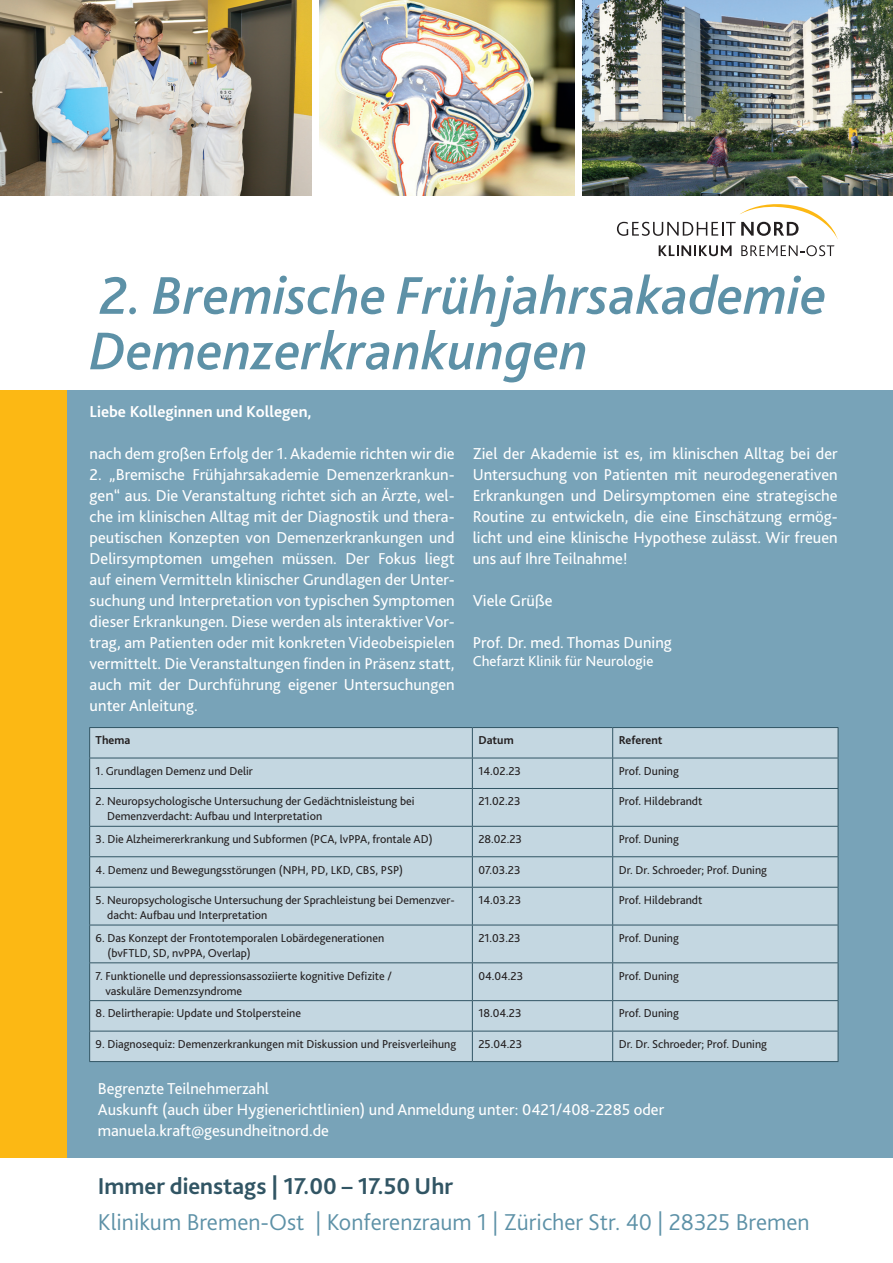
<style>
.page{position:relative;width:893px;height:1263px;background:#fff}
.page>*{position:absolute;margin:0;border:0;box-sizing:border-box;transform-origin:0 0}
.t1{font:italic 500 55.5px/55.5px "Bliss 2";color:#5d91a7}
.t2{font:300 24px "Bliss 2";color:#5d91a7}
.t3{font:700 24px "Bliss 2";color:#315564}
.t4{font:16.5px/21px "Bliss 2";color:#fff;text-align:justify}
.t5{font:700 16.5px "Bliss 2";color:#fff}
.t6{font:15px "Bliss 2";color:#fff}
.t7{font:12px/15px "Bliss 2";color:#231f20}
.t8{font:700 12px "Bliss 2";color:#231f20}
</style>
<div class="page">
<div style="left:43px;top:390px;width:850px;height:768px;background:#78a3b8"></div>
<div style="left:0;top:390px;width:66px;height:768px;background:#fcb814"></div>
<svg style="left:659px;top:245px;width:73px;height:11px"></svg>
<svg style="left:741px;top:245px;width:93px;height:11px"></svg>
<svg style="left:617px;top:204px;width:221px;height:35px"></svg>
<img style="left:0;top:0;width:311px;height:196px">
<div style="left:90px;top:728px;width:748px;height:333px;background:#c4d7e1"></div>
<hr style="left:472px;top:728px;width:1px;height:30px;background:#315564">
<hr style="left:612px;top:728px;width:1px;height:30px;background:#315564">
<hr style="left:472px;top:758px;width:1px;height:30px;background:#315564">
<hr style="left:612px;top:758px;width:1px;height:30px;background:#315564">
<hr style="left:472px;top:789px;width:1px;height:37px;background:#315564">
<hr style="left:612px;top:789px;width:1px;height:37px;background:#315564">
<svg style="left:472px;top:827px;width:1px;height:29px"></svg>
<svg style="left:612px;top:827px;width:1px;height:29px"></svg>
<hr style="left:472px;top:857px;width:1px;height:30px;background:#315564">
<hr style="left:612px;top:857px;width:1px;height:30px;background:#315564">
<hr style="left:472px;top:887px;width:1px;height:38px;background:#315564">
<hr style="left:612px;top:887px;width:1px;height:38px;background:#315564">
<hr style="left:472px;top:925px;width:1px;height:37px;background:#315564">
<hr style="left:612px;top:925px;width:1px;height:37px;background:#315564">
<hr style="left:472px;top:963px;width:1px;height:37px;background:#315564">
<hr style="left:612px;top:963px;width:1px;height:37px;background:#315564">
<hr style="left:472px;top:1001px;width:1px;height:30px;background:#315564">
<hr style="left:612px;top:1001px;width:1px;height:30px;background:#315564">
<hr style="left:472px;top:1031px;width:1px;height:30px;background:#315564">
<hr style="left:612px;top:1031px;width:1px;height:30px;background:#315564">
<hr style="left:89px;top:727px;width:383px;height:1px;background:#315564">
<hr style="left:89px;top:728px;width:1px;height:30px;background:#315564">
<hr style="left:472px;top:727px;width:141px;height:1px;background:#315564">
<hr style="left:613px;top:727px;width:225px;height:1px;background:#315564">
<hr style="left:838px;top:728px;width:1px;height:30px;background:#315564">
<hr style="left:89px;top:758px;width:383px;height:1px;background:#315564">
<hr style="left:89px;top:758px;width:1px;height:30px;background:#315564">
<hr style="left:472px;top:758px;width:141px;height:1px;background:#315564">
<hr style="left:613px;top:758px;width:225px;height:1px;background:#315564">
<hr style="left:838px;top:758px;width:1px;height:30px;background:#315564">
<hr style="left:89px;top:788px;width:383px;height:1px;background:#315564">
<hr style="left:89px;top:789px;width:1px;height:37px;background:#315564">
<hr style="left:472px;top:788px;width:141px;height:1px;background:#315564">
<hr style="left:613px;top:788px;width:225px;height:1px;background:#315564">
<hr style="left:838px;top:789px;width:1px;height:37px;background:#315564">
<hr style="left:89px;top:826px;width:383px;height:1px;background:#315564">
<svg style="left:89px;top:827px;width:1px;height:29px"></svg>
<hr style="left:472px;top:826px;width:141px;height:1px;background:#315564">
<hr style="left:613px;top:826px;width:225px;height:1px;background:#315564">
<svg style="left:838px;top:827px;width:1px;height:29px"></svg>
<hr style="left:89px;top:856px;width:383px;height:1px;background:#315564">
<hr style="left:89px;top:857px;width:1px;height:30px;background:#315564">
<hr style="left:472px;top:856px;width:141px;height:1px;background:#315564">
<hr style="left:613px;top:856px;width:225px;height:1px;background:#315564">
<hr style="left:838px;top:857px;width:1px;height:30px;background:#315564">
<hr style="left:89px;top:887px;width:383px;height:1px;background:#315564">
<hr style="left:89px;top:887px;width:1px;height:38px;background:#315564">
<hr style="left:472px;top:887px;width:141px;height:1px;background:#315564">
<hr style="left:613px;top:887px;width:225px;height:1px;background:#315564">
<hr style="left:838px;top:887px;width:1px;height:38px;background:#315564">
<hr style="left:89px;top:925px;width:383px;height:1px;background:#315564">
<hr style="left:89px;top:925px;width:1px;height:37px;background:#315564">
<hr style="left:472px;top:925px;width:141px;height:1px;background:#315564">
<hr style="left:613px;top:925px;width:225px;height:1px;background:#315564">
<hr style="left:838px;top:925px;width:1px;height:37px;background:#315564">
<hr style="left:89px;top:962px;width:383px;height:1px;background:#315564">
<hr style="left:89px;top:963px;width:1px;height:37px;background:#315564">
<hr style="left:472px;top:962px;width:141px;height:1px;background:#315564">
<hr style="left:613px;top:962px;width:225px;height:1px;background:#315564">
<hr style="left:838px;top:963px;width:1px;height:37px;background:#315564">
<hr style="left:89px;top:1000px;width:383px;height:1px;background:#315564">
<hr style="left:89px;top:1001px;width:1px;height:30px;background:#315564">
<hr style="left:472px;top:1000px;width:141px;height:1px;background:#315564">
<hr style="left:613px;top:1000px;width:225px;height:1px;background:#315564">
<hr style="left:838px;top:1001px;width:1px;height:30px;background:#315564">
<hr style="left:89px;top:1031px;width:383px;height:1px;background:#315564">
<hr style="left:89px;top:1031px;width:1px;height:30px;background:#315564">
<hr style="left:472px;top:1031px;width:141px;height:1px;background:#315564">
<hr style="left:613px;top:1031px;width:225px;height:1px;background:#315564">
<hr style="left:838px;top:1031px;width:1px;height:30px;background:#315564">
<hr style="left:89px;top:1061px;width:383px;height:1px;background:#315564">
<hr style="left:472px;top:1061px;width:141px;height:1px;background:#315564">
<hr style="left:613px;top:1061px;width:225px;height:1px;background:#315564">
<img style="left:319px;top:0;width:256px;height:196px">
<img style="left:583px;top:0;width:310px;height:196px">
<h1 class="t1" style="left:90px;top:266px;width:739px">2. Bremische Frühjahrsakademie<br>Demenzerkrankungen</h1>
<p class="t5" style="left:90px;top:401px;width:223px">Liebe Kolleginnen und Kollegen,</p>
<p class="t4" style="left:90px;top:442px;width:366px">nach dem großen Erfolg der 1. Akademie richten wir die</p>
<p class="t4" style="left:90px;top:463px;width:367px">2. „Bremische Frühjahrsakademie Demenzerkrankun&shy;gen“ aus. Die Veranstaltung richtet sich an Ärzte, wel&shy;che im klinischen Alltag mit der Diagnostik und thera&shy;peutischen Konzepten von Demenzerkrankungen und Delirsymptomen umgehen müssen. Der Fokus liegt auf einem Vermitteln klinischer Grundlagen der Unter&shy;suchung und Interpretation von typischen Symptomen dieser Erkrankungen. Diese werden als interaktiver Vor&shy;trag, am Patienten oder mit konkreten Videobeispielen vermittelt. Die Veranstaltungen finden in Präsenz statt, auch mit der Durchführung eigener Untersuchungen unter Anleitung.</p>
<p class="t4" style="left:473px;top:443px;width:367px">Ziel der Akademie ist es, im klinischen Alltag bei der Untersuchung von Patienten mit neurodegenerativen Erkrankungen und Delirsymptomen eine strategische Routine zu entwickeln, die eine Einschätzung ermög&shy;licht und eine klinische Hypothese zulässt. Wir freuen uns auf Ihre Teilnahme!</p>
<p class="t4" style="left:473px;top:590px;width:81px">Viele Grüße</p>
<p class="t4" style="left:473px;top:632px;width:201px">Prof. Dr. med. Thomas Duning</p>
<p class="t6" style="left:473px;top:652px;width:182px">Chefarzt Klinik für Neurologie</p>
<p class="t8" style="left:96px;top:733px;width:36px">Thema</p>
<p class="t8" style="left:478px;top:733px;width:37px">Datum</p>
<p class="t8" style="left:619px;top:733px;width:45px">Referent</p>
<p class="t7" style="left:96px;top:763px;width:159px">1. Grundlagen Demenz und Delir</p>
<p class="t7" style="left:478px;top:763px;width:44px">14.02.23</p>
<p class="t7" style="left:619px;top:763px;width:62px">Prof. Duning</p>
<p class="t7" style="left:107px;top:793px;width:309px;text-indent:-12px">2. Neuropsychologische Untersuchung der Gedächtnisleistung bei<br>Demenzverdacht: Aufbau und Interpretation</p>
<p class="t7" style="left:478px;top:793px;width:44px">21.02.23</p>
<p class="t7" style="left:619px;top:793px;width:85px">Prof. Hildebrandt</p>
<p class="t7" style="left:96px;top:831px;width:338px">3. Die Alzheimererkrankung und Subformen (PCA, lvPPA, frontale AD)</p>
<p class="t7" style="left:478px;top:831px;width:45px">28.02.23</p>
<p class="t7" style="left:619px;top:831px;width:62px">Prof. Duning</p>
<p class="t7" style="left:96px;top:862px;width:309px">4. Demenz und Bewegungsstörungen (NPH, PD, LKD, CBS, PSP)</p>
<p class="t7" style="left:478px;top:862px;width:44px">07.03.23</p>
<p class="t7" style="left:619px;top:862px;width:150px">Dr. Dr. Schroeder; Prof. Duning</p>
<p class="t7" style="left:107px;top:892px;width:349px;text-indent:-12px">5. Neuropsychologische Untersuchung der Sprachleistung bei Demenzver&shy;dacht: Aufbau und Interpretation</p>
<p class="t7" style="left:478px;top:892px;width:44px">14.03.23</p>
<p class="t7" style="left:619px;top:892px;width:85px">Prof. Hildebrandt</p>
<p class="t7" style="left:108px;top:930px;width:278px;text-indent:-12px">6. Das Konzept der Frontotemporalen Lobärdegenerationen (bvFTLD, SD, nvPPA, Overlap)</p>
<p class="t7" style="left:478px;top:930px;width:44px">21.03.23</p>
<p class="t7" style="left:619px;top:930px;width:62px">Prof. Duning</p>
<p class="t7" style="left:105px;top:968px;width:288px;text-indent:-10px">7. Funktionelle und depressionsassoziierte kognitive Defizite / vaskuläre Demenzsyndrome</p>
<p class="t7" style="left:478px;top:968px;width:46px">04.04.23</p>
<p class="t7" style="left:619px;top:968px;width:62px">Prof. Duning</p>
<p class="t7" style="left:96px;top:1006px;width:207px">8. Delirtherapie: Update und Stolpersteine</p>
<p class="t7" style="left:478px;top:1006px;width:45px">18.04.23</p>
<p class="t7" style="left:619px;top:1006px;width:62px">Prof. Duning</p>
<p class="t7" style="left:96px;top:1036px;width:362px">9. Diagnosequiz: Demenzerkrankungen mit Diskussion und Preisverleihung</p>
<p class="t7" style="left:478px;top:1036px;width:45px">25.04.23</p>
<p class="t7" style="left:619px;top:1036px;width:150px">Dr. Dr. Schroeder; Prof. Duning</p>
<p class="t4" style="left:98px;top:1077px;width:568px;text-align:left">Begrenzte Teilnehmerzahl<br>Auskunft (auch über Hygienerichtlinien) und Anmeldung unter: 0421/408-2285 oder manuela.kraft@gesundheitnord.de</p>
<h2 class="t3" style="left:98px;top:1171px;width:357px">Immer dienstags | 17.00 – 17.50 Uhr</h2>
<h2 class="t2" style="left:98px;top:1207px;width:713px">Klinikum Bremen-Ost | Konferenzraum 1 | Züricher Str. 40 | 28325 Bremen</h2>
</div>
